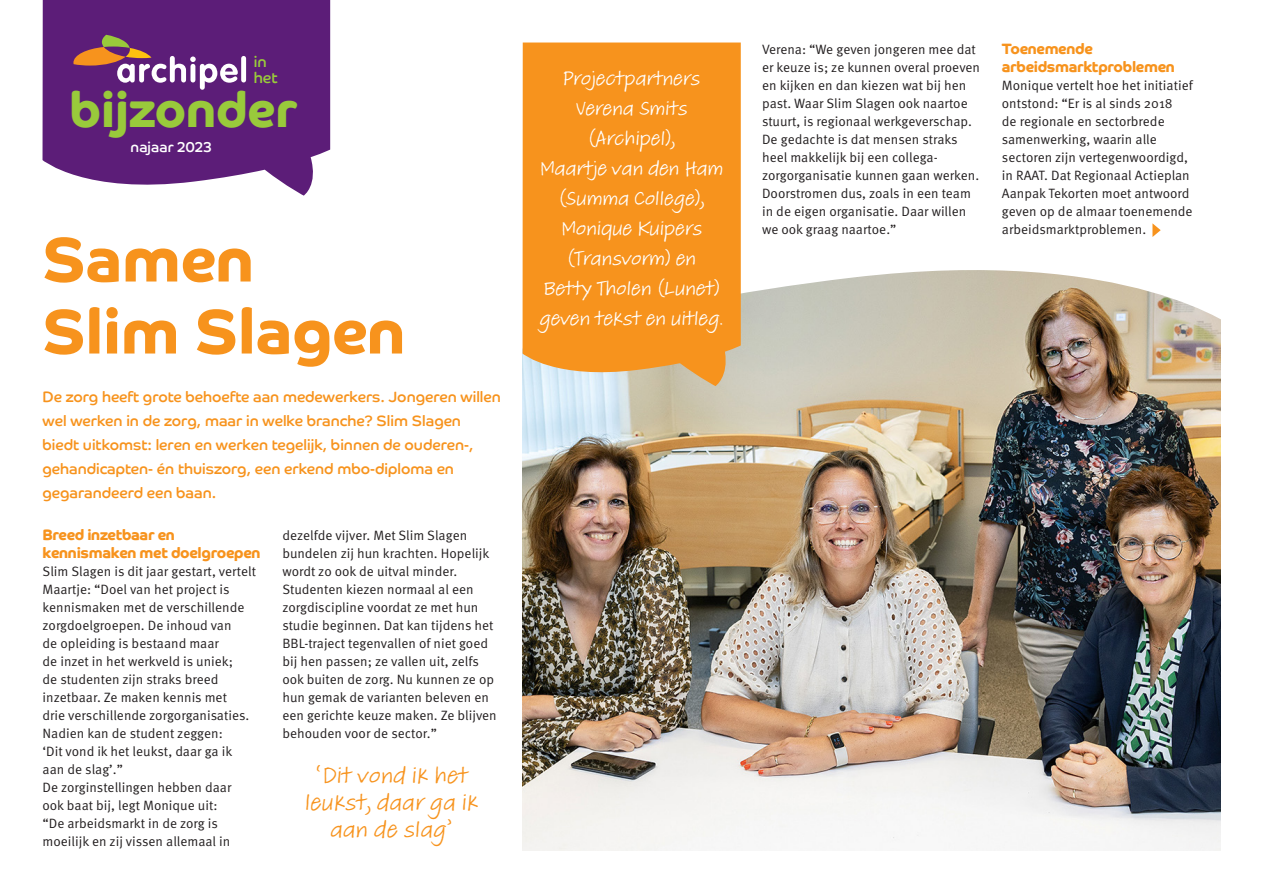
<style>
.page{position:relative;width:1263px;height:893px;background:#fff}
.page>*{position:absolute;margin:0;border:0;box-sizing:border-box;transform-origin:0 0}
.t1{font:700 63px/72px "Co Headline";color:#f7931d}
.t2{font:700 49.5px "Co Headline";color:#99ca3b}
.t3{font:24px/27px "Adobe Handwriting Tiffany";color:#f7931d;text-align:center}
.t4{font:21px/30px "Adobe Handwriting Tiffany";letter-spacing:-.01em;color:#fff;text-align:center}
.t5{font:15.3px/15.6px "Co Headline";color:#99ca3b}
.t6{font:15px/24px "Co Headline";color:#f7931d}
.t7{font:700 15px/18px "Co Headline";letter-spacing:-.02em;color:#f7931d}
.t8{font:14.4px "Co Headline";letter-spacing:.005em;color:#fff}
.t9{font:13.5px/18px "Meta Pro Norm";color:#231f20}
</style>
<div class="page">
<svg style="left:1152px;top:223px;width:9px;height:14px"></svg>
<img style="left:522px;top:356px;width:698px;height:494px">
<svg style="left:741px;top:270px;width:480px;height:86px;background:#c8c0b0"></svg>
<svg style="left:43px;top:0;width:287px;height:196px;background:#6e3686"></svg>
<div style="left:241px;top:56px;width:5px;height:26px;background:#fff;border-radius:3px"></div>
<svg style="left:73px;top:35px;width:165px;height:55px;background:#824c82"></svg>
<div style="left:522px;top:43px;width:219px;height:343px;background:#f7931d"></div>
<p class="t5" style="left:254px;top:54px;width:25px">in het</p>
<h2 class="t2" style="left:70px;top:81px;width:229px">bijzonder</h2>
<p class="t8" style="left:131px;top:138px;width:83px">najaar 2023</p>
<h1 class="t1" style="left:43px;top:224px;width:364px">Samen<br>Slim Slagen</h1>
<p class="t6" style="left:43px;top:384px;width:460px">De zorg heeft grote behoefte aan medewerkers. Jongeren willen wel werken in de zorg, maar in welke branche? Slim Slagen biedt uitkomst: leren en werken tegelijk, binnen de ouderen-, gehandicapten- én thuiszorg, een erkend mbo-diploma en gegarandeerd een baan.</p>
<p class="t7" style="left:43px;top:526px;width:220px">Breed inzetbaar en kennismaken met doelgroepen</p>
<p class="t9" style="left:43px;top:561px;width:215px">Slim Slagen is dit jaar gestart, vertelt<br>Maartje: “Doel van het project is kennismaken met de verschillende zorgdoelgroepen. De inhoud van<br>de opleiding is bestaand maar<br>de inzet in het werkveld is uniek;<br>de studenten zijn straks breed inzetbaar. Ze maken kennis met<br>drie verschillende zorgorganisaties.<br>Nadien kan de student zeggen:<br>‘Dit vond ik het leukst, daar ga ik aan de slag’.”<br>De zorginstellingen hebben daar ook baat bij, legt Monique uit:<br>“De arbeidsmarkt in de zorg is moeilijk en zij vissen allemaal in</p>
<p class="t9" style="left:282px;top:525px;width:216px">dezelfde vijver. Met Slim Slagen bundelen zij hun krachten. Hopelijk wordt zo ook de uitval minder.<br>Studenten kiezen normaal al een zorgdiscipline voordat ze met hun studie beginnen. Dat kan tijdens het BBL-traject tegenvallen of niet goed bij hen passen; ze vallen uit, zelfs ook buiten de zorg. Nu kunnen ze op hun gemak de varianten beleven en een gerichte keuze maken. Ze blijven behouden voor de sector.”</p>
<h3 class="t3" style="left:305px;top:762px;width:175px">‘Dit vond ik het leukst, daar ga ik aan de slag’</h3>
<h3 class="t4" style="left:539px;top:64px;width:186px">Projectpartners<br>Verena Smits (Archipel),<br>Maartje van den Ham (Summa College),<br>Monique Kuipers (Transvorm) en<br>Betty Tholen (Lunet) geven tekst en uitleg.</h3>
<p class="t9" style="left:762px;top:39px;width:220px">Verena: “We geven jongeren mee dat er keuze is; ze kunnen overal proeven en kijken en dan kiezen wat bij hen past. Waar Slim Slagen ook naartoe stuurt, is regionaal werkgeverschap.<br>De gedachte is dat mensen straks heel makkelijk bij een collega&shy;zorgorganisatie kunnen gaan werken.<br>Doorstromen dus, zoals in een team in de eigen organisatie. Daar willen we ook graag naartoe.”</p>
<p class="t7" style="left:1002px;top:40px;width:174px">Toenemende arbeidsmarktproblemen</p>
<p class="t9" style="left:1002px;top:75px;width:192px">Monique vertelt hoe het initiatief ontstond: “Er is al sinds 2018<br>de regionale en sectorbrede samenwerking, waarin alle sectoren zijn vertegenwoordigd, in RAAT. Dat Regionaal Actieplan<br>Aanpak Tekorten moet antwoord geven op de almaar toenemende arbeidsmarktproblemen.</p>
</div>
